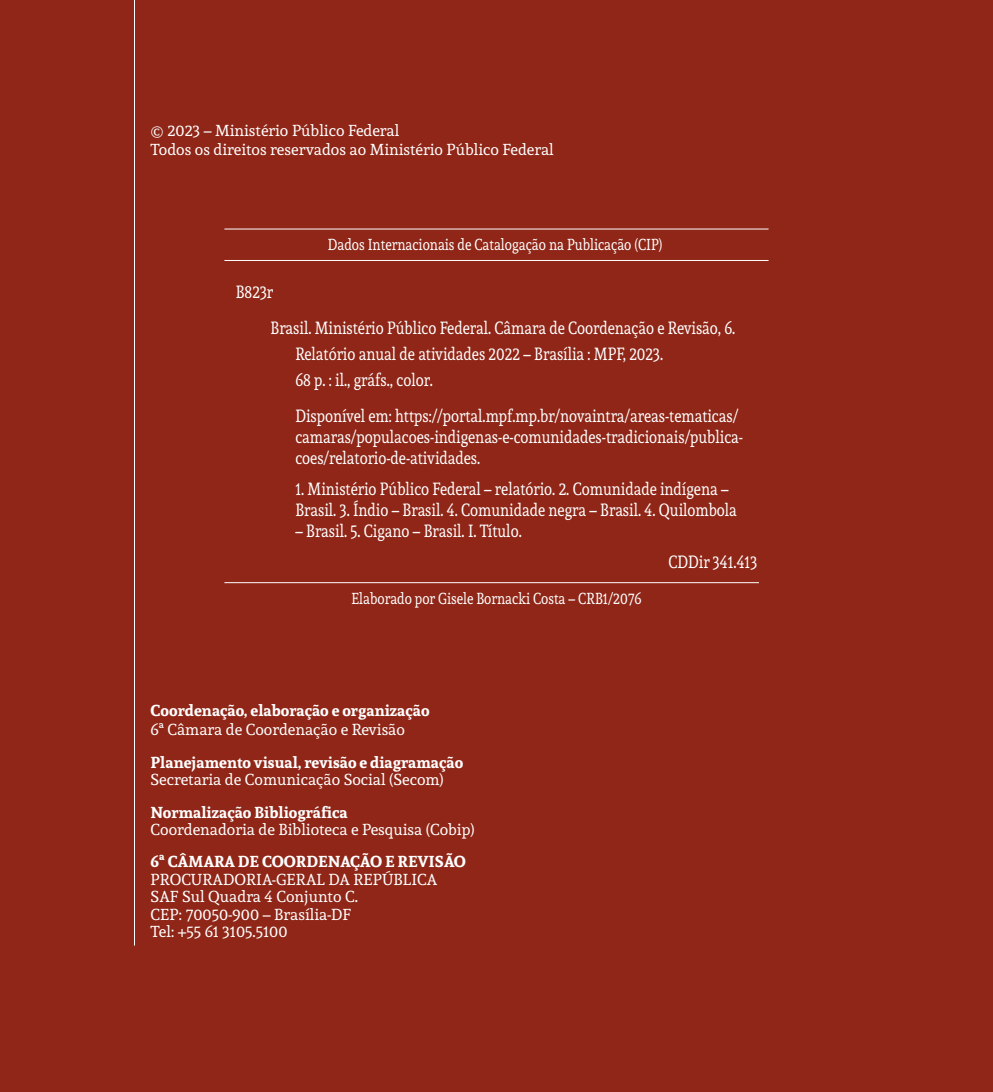
<style>
.page{position:relative;width:993px;height:1092px;background:#fff}
.page>*{position:absolute;margin:0;border:0;box-sizing:border-box;transform-origin:0 0}
.t1{font:17.5px/21px "Andada";color:#fff;scale:.85 1}
.t2{font:15.75px/17.5px "Andada";color:#fff}
.t3{font:700 15.75px "Andada";color:#fff}
.t4{font:15.75px "Andada";color:#fff;scale:.85 1}
</style>
<div class="page">
<div style="left:0;top:0;width:992px;height:1091px;background:#8f2617"></div>
<hr style="left:134px;top:0;width:1px;height:945px;background:#fff">
<hr style="left:224px;top:582px;width:534px;height:1px;background:#fff">
<hr style="left:224px;top:260px;width:544px;height:1px;background:#fff">
<hr style="left:224px;top:228px;width:544px;height:1px;background:#fff">
<p class="t2" style="left:150px;top:120px;width:404px;line-height:19.2px">© 2023 – Ministério Público Federal<br>Todos os direitos reservados ao Ministério Público Federal</p>
<p class="t4" style="left:328px;top:234px;width:395px">Dados Internacionais de Catalogação na Publicação (CIP)</p>
<p class="t1" style="left:270px;top:273px;width:548px;line-height:35.9px;text-indent:-35px">B823r<br>Brasil. Ministério Público Federal. Câmara de Coordenação e Revisão, 6.</p>
<p class="t1" style="left:295px;top:340px;width:434px;line-height:25.9px">Relatório anual de atividades 2022 – Brasília : MPF, 2023.<br>68 p. : il., gráfs., color.</p>
<p class="t1" style="left:295px;top:404px;width:528px">Disponível em: https://portal.mpf.mp.br/novaintra/areas-tematicas/ camaras/populacoes-indigenas-e-comunidades-tradicionais/publica&shy;coes/relatorio-de-atividades.</p>
<p class="t1" style="left:295px;top:477px;width:521px">1. Ministério Público Federal – relatório. 2. Comunidade indígena –<br>Brasil. 3. Índio – Brasil. 4. Comunidade negra – Brasil. 4. Quilombola</p>
<p class="t1" style="left:295px;top:519px;width:268px">– Brasil. 5. Cigano – Brasil. I. Título.</p>
<p class="t1" style="left:668px;top:550px;width:106px">CDDir 341.413</p>
<p class="t4" style="left:351px;top:587px;width:342px">Elaborado por Gisele Bornacki Costa – CRB1/2076</p>
<p class="t3" style="left:150px;top:699px;width:280px">Coordenação, elaboração e organização</p>
<p class="t2" style="left:150px;top:720px;width:256px">6ª Câmara de Coordenação e Revisão</p>
<p class="t3" style="left:150px;top:751px;width:314px">Planejamento visual, revisão e diagramação</p>
<p class="t2" style="left:150px;top:770px;width:295px">Secretaria de Comunicação Social (Secom)</p>
<p class="t3" style="left:150px;top:801px;width:198px">Normalização Bibliográfica</p>
<p class="t2" style="left:150px;top:820px;width:325px">Coordenadoria de Biblioteca e Pesquisa (Cobip)</p>
<p class="t3" style="left:150px;top:851px;width:317px">6ª CÂMARA DE COORDENAÇÃO E REVISÃO</p>
<p class="t2" style="left:150px;top:870px;width:288px">PROCURADORIA-GERAL DA REPÚBLICA<br>SAF Sul Quadra 4 Conjunto C.<br>CEP: 70050-900 – Brasília-DF<br>Tel: +55 61 3105.5100</p>
</div>
